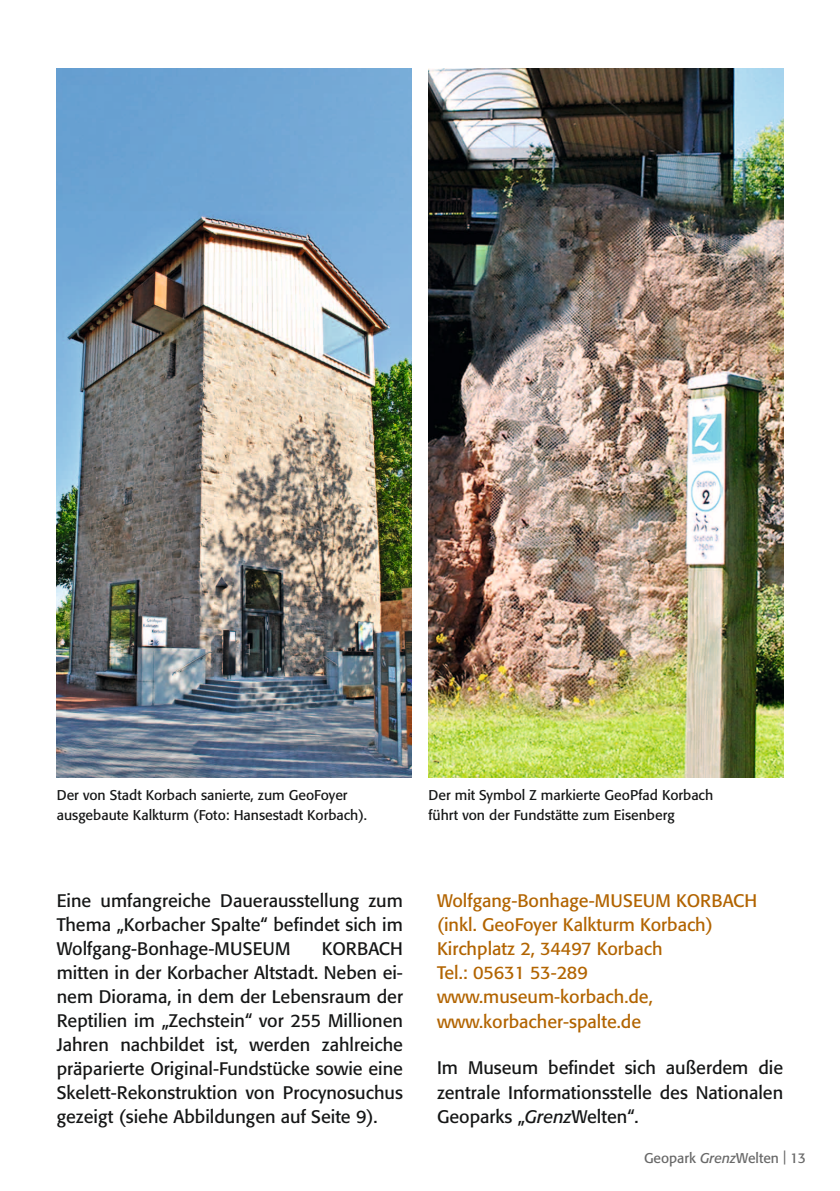
<style>
.page{position:relative;width:840px;height:1191px;background:#fff}
.page>*{position:absolute;margin:0;border:0;box-sizing:border-box;transform-origin:0 0}
.t1{font:18px/24px "Formata";color:#151616;text-align:justify}
.t2{font:18px/24.2px "Formata";color:#b26400}
.t3{font:14px/20px "Formata";color:#151616}
.t4{font:14px "Formata";color:#686868}
.s1{font-style:italic}
</style>
<div class="page">
<img style="left:428px;top:68px;width:354px;height:709px">
<img style="left:57px;top:68px;width:354px;height:709px">
<p class="t3" style="left:57px;top:785px;width:312px">Der von Stadt Korbach sanierte, zum GeoFoyer ausgebaute Kalkturm (Foto: Hansestadt Korbach).</p>
<p class="t3" style="left:428px;top:785px;width:286px">Der mit Symbol Z markierte GeoPfad Korbach führt von der Fundstätte zum Eisenberg</p>
<p class="t1" style="left:57px;top:888px;width:347px">Eine umfangreiche Dauerausstellung zum Thema „Korbacher Spalte“ befindet sich im Wolfgang-Bonhage-MUSEUM</p>
<p class="t1" style="left:57px;top:936px;width:347px;text-indent:265px">KORBACH mitten in der Korbacher Altstadt. Neben ei&shy;nem Diorama, in dem der Lebensraum der Reptilien im „Zechstein“ vor 255 Millionen Jahren nachbildet ist, werden zahlreiche präparierte Original-Fundstücke sowie eine Skelett-Rekonstruktion von Procynosuchus gezeigt (siehe Abbildungen auf Seite 9).</p>
<p class="t2" style="left:437px;top:888px;width:321px">Wolfgang-Bonhage-MUSEUM KORBACH (inkl. GeoFoyer Kalkturm Korbach)<br>Kirchplatz 2, 34497 Korbach<br>Tel.: 05631 53-289 www.museum-korbach.de, www.korbacher-spalte.de</p>
<p class="t1" style="left:437px;top:1056px;width:347px">Im Museum befindet sich außerdem die zentrale Informationsstelle des Nationalen Geoparks „<span class="s1">Grenz</span>Welten“.</p>
<p class="t4" style="left:643px;top:1149px;width:163px">Geopark <span class="s1">Grenz</span>Welten | 13</p>
</div>
